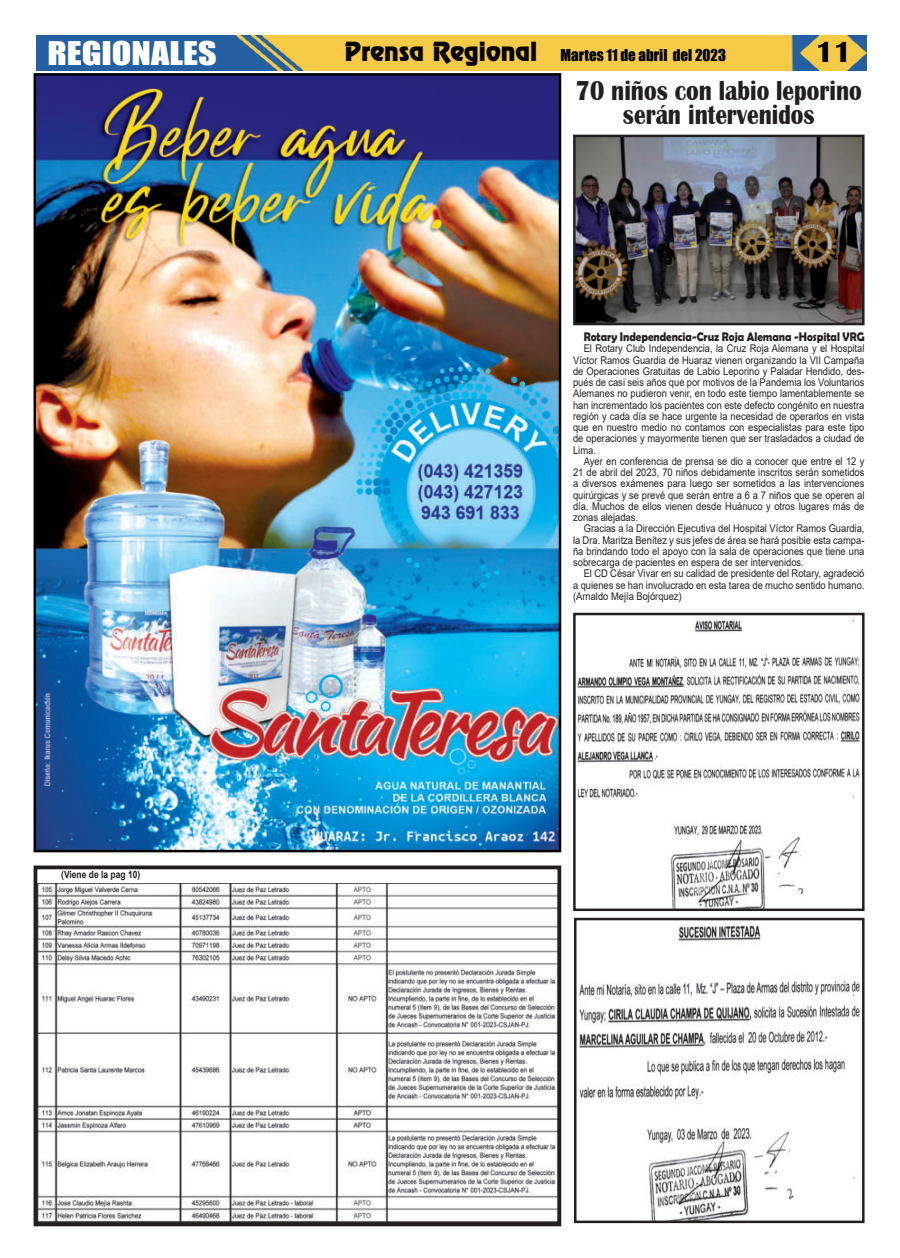
<style>
.page{position:relative;width:900px;height:1258px;background:#fff}
.page>*{position:absolute;margin:0;border:0;box-sizing:border-box;transform-origin:0 0}
.t1{font:30px "Impact";color:#fff;scale:1.2 1}
.t2{font:700 30px "Britannic";color:#020000}
.t3{font:700 28.12px/23.8px "Britannic";color:#231f20;text-align:center;scale:.83 1}
.t4{font:15px "Impact";color:#000}
.t5{font:700 12.5px "Berlin Sans FB Demi";color:#231f20;scale:.88 1}
.t6{font:10.62px/11.2px "Arial";color:#231f20;text-align:justify;scale:.88 1}
.t7{font:700 10px "Arial";color:#231f20;scale:.85 1}
.s1{font-family:"Renfrew Normal";font-size:23.75px;color:#020000}
</style>
<div class="page">
<img style="left:37px;top:35px;width:830px;height:36px">
<img style="left:39px;top:883px;width:517px;height:338px">
<div style="left:34px;top:865px;width:527px;height:361px;border:4px solid #231f20"></div>
<img style="left:38px;top:77px;width:519px;height:771px">
<div style="left:34px;top:73px;width:527px;height:779px;border:3px solid #000"></div>
<img style="left:579px;top:925px;width:282px;height:294px">
<div style="left:574px;top:918px;width:291px;height:305px;border:3px solid #231f20"></div>
<img style="left:577px;top:619px;width:283px;height:288px">
<div style="left:573px;top:613px;width:292px;height:298px;border:3px solid #231f20"></div>
<img style="left:577px;top:139px;width:284px;height:182px">
<div style="left:573px;top:135px;width:292px;height:190px;border:3px solid #231f20"></div>
<h1 class="t1" style="left:47px;top:39px;width:143px">REGIONALES</h1>
<h3 class="t4" style="left:344px;top:48px;width:383px"><span class="s1">Prensa Regional</span> Martes 11 de abril del 2023</h3>
<h1 class="t2" style="left:815px;top:37px;width:38px">11</h1>
<h2 class="t3" style="left:576px;top:79px;width:346px">70 niños con labio leporino serán intervenidos</h2>
<p class="t7" style="left:61px;top:871px;width:95px">(Viene de la pag 10)</p>
<p class="t5" style="left:584px;top:331px;width:321px">Rotary Independencia-Cruz Roja Alemana -Hospital VRG</p>
<p class="t6" style="left:573px;top:344px;width:333px;text-indent:11px">El Rotary Club Independencia, la Cruz Roja Alemana y el Hospital Víctor Ramos Guardia de Huaraz vienen organizando la VII Campaña de Operaciones Gratuitas de Labio Leporino y Paladar Hendido, des&shy;pués de casi seis años que por motivos de la Pandemia los Voluntarios Alemanes no pudieron venir, en todo este tiempo lamentablemente se han incrementado los pacientes con este defecto congénito en nuestra región y cada día se hace urgente la necesidad de operarlos en vista que en nuestro medio no contamos con especialistas para este tipo de operaciones y mayormente tienen que ser trasladados a ciudad de Lima.</p>
<p class="t6" style="left:573px;top:456px;width:333px;text-indent:11px">Ayer en conferencia de prensa se dio a conocer que entre el 12 y 21 de abril del 2023, 70 niños debidamente inscritos serán sometidos a diversos exámenes para luego ser sometidos a las intervenciones quirúrgicas y se prevé que serán entre a 6 a 7 niños que se operen al día. Muchos de ellos vienen desde Huánuco y otros lugares más de zonas alejadas.</p>
<p class="t6" style="left:573px;top:524px;width:333px;text-indent:11px">Gracias a la Dirección Ejecutiva del Hospital Víctor Ramos Guardia, la Dra. Maritza Benítez y sus jefes de área se hará posible esta campa&shy;ña brindando todo el apoyo con la sala de operaciones que tiene una sobrecarga de pacientes en espera de ser intervenidos.</p>
<p class="t6" style="left:573px;top:569px;width:333px;text-indent:11px">El CD César Vivar en su calidad de presidente del Rotary, agradeció a quienes se han involucrado en esta tarea de mucho sentido humano. (Arnaldo Mejía Bojórquez)</p>
</div>
